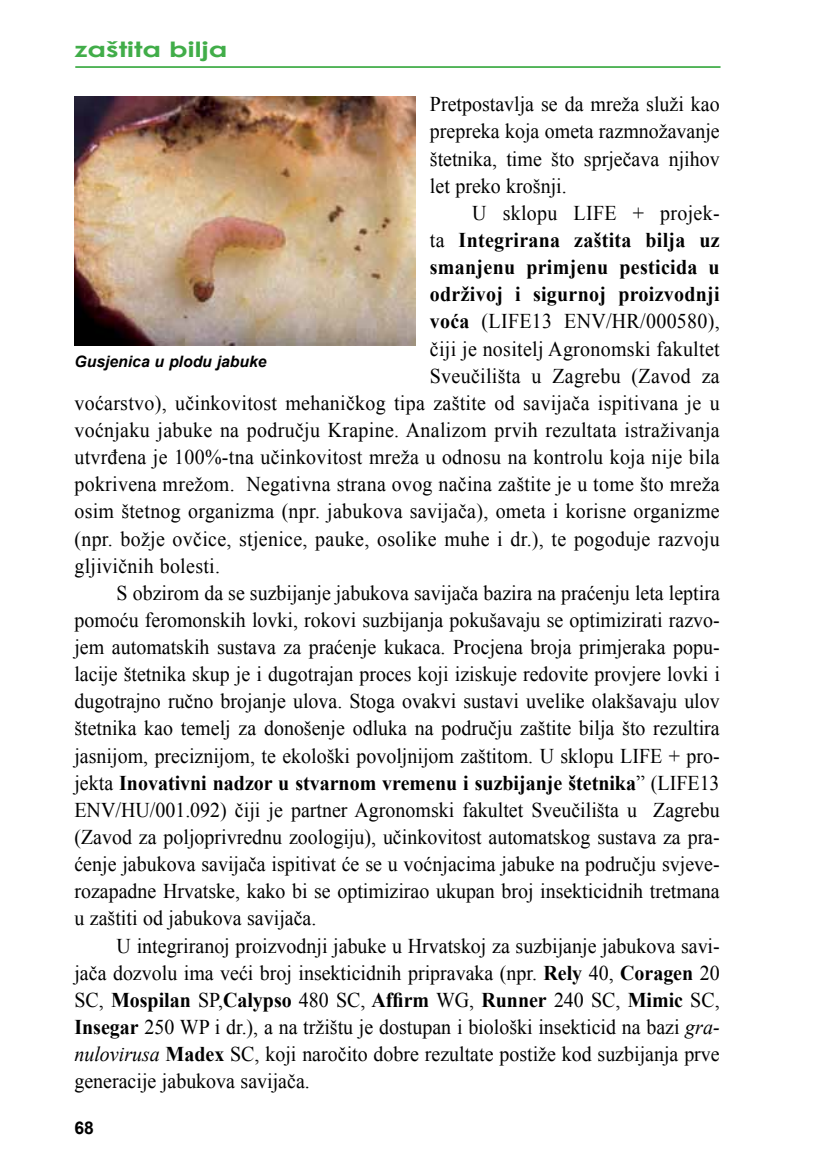
<style>
.page{position:relative;width:819px;height:1166px;background:#fff}
.page>*{position:absolute;margin:0;border:0;box-sizing:border-box;transform-origin:0 0}
.t1{font:21px/27.1px "Times New Roman";color:#000;text-align:justify;scale:.95 1}
.t2{font:700 21px "Times New Roman";color:#000;scale:.95 1}
.t3{font:700 21px "Century Gothic";color:#41ad49;scale:1.35 1}
.t4{font:700 17.5px "Arial";color:#000}
.t5{font:italic 700 15.75px "Arial";color:#000}
.s1{font-weight:400}
.s2{font-weight:700}
.s3{font-style:italic}
</style>
<div class="page">
<hr style="left:75px;top:66px;width:645px;height:2px;background:#41ad49">
<img style="left:74px;top:97px;width:341px;height:249px">
<p class="t3" style="left:74px;top:34px;width:115px">zaštita bilja</p>
<p class="t1" style="left:430px;top:90px;width:306px">Pretpostavlja se da mreža služi kao prepreka koja ometa razmnožavanje štetnika, time što sprječava njihov let preko krošnji.</p>
<p class="t1" style="left:472px;top:199px;width:262px">U sklopu LIFE + projek-</p>
<p class="t2" style="left:430px;top:225px;width:306px"><span class="s1">ta</span> Integrirana zaštita bilja uz</p>
<p class="t2" style="left:430px;top:253px;width:306px">smanjenu primjenu pesticida u</p>
<p class="t2" style="left:430px;top:280px;width:306px">održivoj i sigurnoj proizvodnji</p>
<p class="t1" style="left:430px;top:307px;width:306px"><span class="s2">voća</span> (LIFE13 ENV/HR/000580),</p>
<p class="t1" style="left:430px;top:335px;width:306px">čiji je nositelj Agronomski fakultet</p>
<p class="t1" style="left:430px;top:362px;width:306px">Sveučilišta u Zagrebu (Zavod za</p>
<p class="t1" style="left:74px;top:389px;width:680px">voćarstvo), učinkovitost mehaničkog tipa zaštite od savijača ispitivana je u</p>
<p class="t1" style="left:74px;top:416px;width:680px">voćnjaku jabuke na području Krapine. Analizom prvih rezultata istraživanja</p>
<p class="t1" style="left:74px;top:443px;width:680px">utvrđena je 100%-tna učinkovitost mreža u odnosu na kontrolu koja nije bila</p>
<p class="t1" style="left:74px;top:470px;width:680px">pokrivena mrežom. Negativna strana ovog načina zaštite je u tome što mreža</p>
<p class="t1" style="left:74px;top:497px;width:680px">osim štetnog organizma (npr. jabukova savijača), ometa i korisne organizme</p>
<p class="t1" style="left:74px;top:524px;width:680px">(npr. božje ovčice, stjenice, pauke, osolike muhe i dr.), te pogoduje razvoju</p>
<p class="t1" style="left:74px;top:552px;width:155px">gljivičnih bolesti.</p>
<p class="t1" style="left:117px;top:579px;width:636px">S obzirom da se suzbijanje jabukova savijača bazira na praćenju leta leptira</p>
<p class="t1" style="left:74px;top:606px;width:680px">pomoću feromonskih lovki, rokovi suzbijanja pokušavaju se optimizirati razvo-</p>
<p class="t1" style="left:74px;top:633px;width:680px">jem automatskih sustava za praćenje kukaca. Procjena broja primjeraka popu-</p>
<p class="t1" style="left:74px;top:660px;width:681px">lacije štetnika skup je i dugotrajan proces koji iziskuje redovite provjere lovki i</p>
<p class="t1" style="left:74px;top:687px;width:680px">dugotrajno ručno brojanje ulova. Stoga ovakvi sustavi uvelike olakšavaju ulov</p>
<p class="t1" style="left:74px;top:714px;width:680px">štetnika kao temelj za donošenje odluka na području zaštite bilja što rezultira</p>
<p class="t1" style="left:74px;top:742px;width:680px">jasnijom, preciznijom, te ekološki povoljnijom zaštitom. U sklopu LIFE + pro-</p>
<p class="t2" style="left:74px;top:768px;width:680px"><span class="s1">jekta</span> Inovativni nadzor u stvarnom vremenu i suzbijanje štetnika<span class="s1">” (LIFE13</span></p>
<p class="t1" style="left:74px;top:796px;width:680px">ENV/HU/001.092) čiji je partner Agronomski fakultet Sveučilišta u Zagrebu</p>
<p class="t1" style="left:74px;top:823px;width:680px">(Zavod za poljoprivrednu zoologiju), učinkovitost automatskog sustava za pra-</p>
<p class="t1" style="left:74px;top:850px;width:680px">ćenje jabukova savijača ispitivat će se u voćnjacima jabuke na području svjeve-</p>
<p class="t1" style="left:74px;top:877px;width:680px">rozapadne Hrvatske, kako bi se optimizirao ukupan broj insekticidnih tretmana</p>
<p class="t1" style="left:74px;top:904px;width:256px">u zaštiti od jabukova savijača.</p>
<p class="t1" style="left:117px;top:931px;width:636px">U integriranoj proizvodnji jabuke u Hrvatskoj za suzbijanje jabukova savi-</p>
<p class="t1" style="left:74px;top:959px;width:680px">jača dozvolu ima veći broj insekticidnih pripravaka (npr. <span class="s2">Rely</span> 40, <span class="s2">Coragen</span> 20</p>
<p class="t2" style="left:74px;top:985px;width:680px"><span class="s1">SC,</span> Mospilan <span class="s1">SP,</span>Calypso <span class="s1">480 SC,</span> Affirm <span class="s1">WG,</span> Runner <span class="s1">240 SC,</span> Mimic <span class="s1">SC,</span></p>
<p class="t1" style="left:74px;top:1013px;width:680px"><span class="s2">Insegar</span> 250 WP i dr.), a na tržištu je dostupan i biološki insekticid na bazi <span class="s3">gra-</span></p>
<p class="t1" style="left:74px;top:1040px;width:680px"><span class="s3">nulovirusa</span> <span class="s2">Madex</span> SC, koji naročito dobre rezultate postiže kod suzbijanja prve</p>
<p class="t1" style="left:74px;top:1067px;width:249px">generacije jabukova savijača.</p>
<p class="t5" style="left:74px;top:351px;width:194px">Gusjenica u plodu jabuke</p>
<p class="t4" style="left:74px;top:1116px;width:21px">68</p>
</div>
